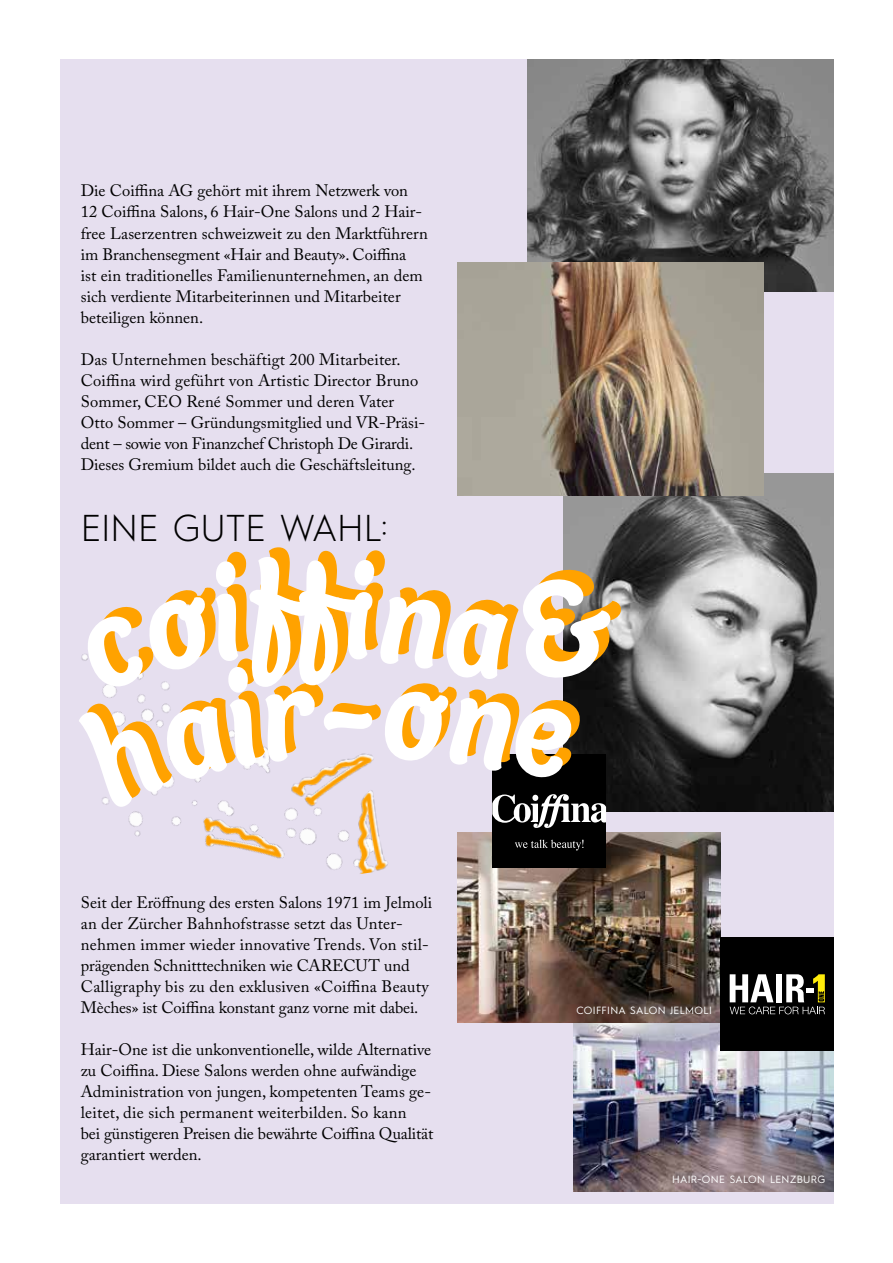
<style>
.page{position:relative;width:893px;height:1263px;background:#fff}
.page>*{position:absolute;margin:0;border:0;box-sizing:border-box;transform-origin:0 0}
.t1{font:700 134.4px "XXII Yonia";color:#ffa200}
.t2{font:700 134.4px "XXII Yonia";color:#fff}
.t3{font:300 37.5px "Hurme Geometric Sans 1";color:#000}
.t4{font:16.5px/21px "Adobe Caslon Pro";color:#000}
.t5{font:10.5px "Hurme Geometric Sans 1";letter-spacing:.03em;color:#fff}
.s1{color:#fff}
</style>
<div class="page">
<div style="left:60px;top:60px;width:773px;height:1144px;background:#e6dfef"></div>
<img style="left:573px;top:1022px;width:260px;height:169px">
<img style="left:457px;top:832px;width:263px;height:190px">
<img style="left:563px;top:473px;width:270px;height:338px">
<img style="left:527px;top:60px;width:306px;height:232px">
<img style="left:457px;top:263px;width:306px;height:232px">
<div style="left:492px;top:754px;width:114px;height:114px;background:#000"></div>
<svg style="left:515px;top:839px;width:69px;height:11px"></svg>
<svg style="left:492px;top:794px;width:114px;height:34px"></svg>
<div style="left:720px;top:937px;width:114px;height:114px;background:#000"></div>
<svg style="left:730px;top:974px;width:95px;height:40px"></svg>
<img style="left:320px;top:753px;width:68px;height:121px">
<img style="left:174px;top:778px;width:158px;height:96px">
<svg style="left:563px;top:561px;width:67px;height:113px;background:#626262"></svg>
<svg style="left:81px;top:654px;width:239px;height:156px"></svg>
<svg style="left:382px;top:689px;width:191px;height:90px"></svg>
<p class="t4" style="left:81px;top:180px;width:348px">Die Coiffina AG gehört mit ihrem Netzwerk von 12 Coiffina Salons, 6 Hair-One Salons und 2 Hair&shy;free Laserzentren schweizweit zu den Marktführern im Branchensegment «Hair and Beauty». Coiffina<br>ist ein traditionelles Familienunternehmen, an dem sich verdiente Mitarbeiterinnen und Mitarbeiter beteiligen können.</p>
<p class="t4" style="left:81px;top:348px;width:346px">Das Unternehmen beschäftigt 200 Mitarbeiter.<br>Coiffina wird geführt von Artistic Director Bruno Sommer, CEO René Sommer und deren Vater Otto Sommer – Gründungsmitglied und VR-Präsi&shy;dent – sowie von Finanzchef Christoph De Girardi.<br>Dieses Gremium bildet auch die Geschäftsleitung.</p>
<h2 class="t3" style="left:81px;top:503px;width:308px">EINE GUTE WAHL:</h2>
<h1 class="t1" style="left:248px;top:512px;width:62px;rotate:1deg"><span class="s1">f</span>ffi</h1>
<h1 class="t2" style="left:319px;top:623px;width:61px">-</h1>
<p class="t4" style="left:81px;top:892px;width:353px">Seit der Eröffnung des ersten Salons 1971 im Jelmoli an der Zürcher Bahnhofstrasse setzt das Unter&shy;nehmen immer wieder innovative Trends. Von stil&shy;prägenden Schnitttechniken wie CARECUT und Calligraphy bis zu den exklusiven «Coiffina Beauty Mèches» ist Coiffina konstant ganz vorne mit dabei.</p>
<p class="t4" style="left:81px;top:1039px;width:354px">Hair-One ist die unkonventionelle, wilde Alternative zu Coiffina. Diese Salons werden ohne aufwändige Administration von jungen, kompetenten Teams ge&shy;leitet, die sich permanent weiterbilden. So kann<br>bei günstigeren Preisen die bewährte Coiffina Qualität garantiert werden.</p>
<p class="t5" style="left:576px;top:1003px;width:137px">COIFFINA SALON JELMOLI</p>
<p class="t5" style="left:672px;top:1171px;width:155px">HAIR-ONE SALON LENZBURG</p>
</div>
